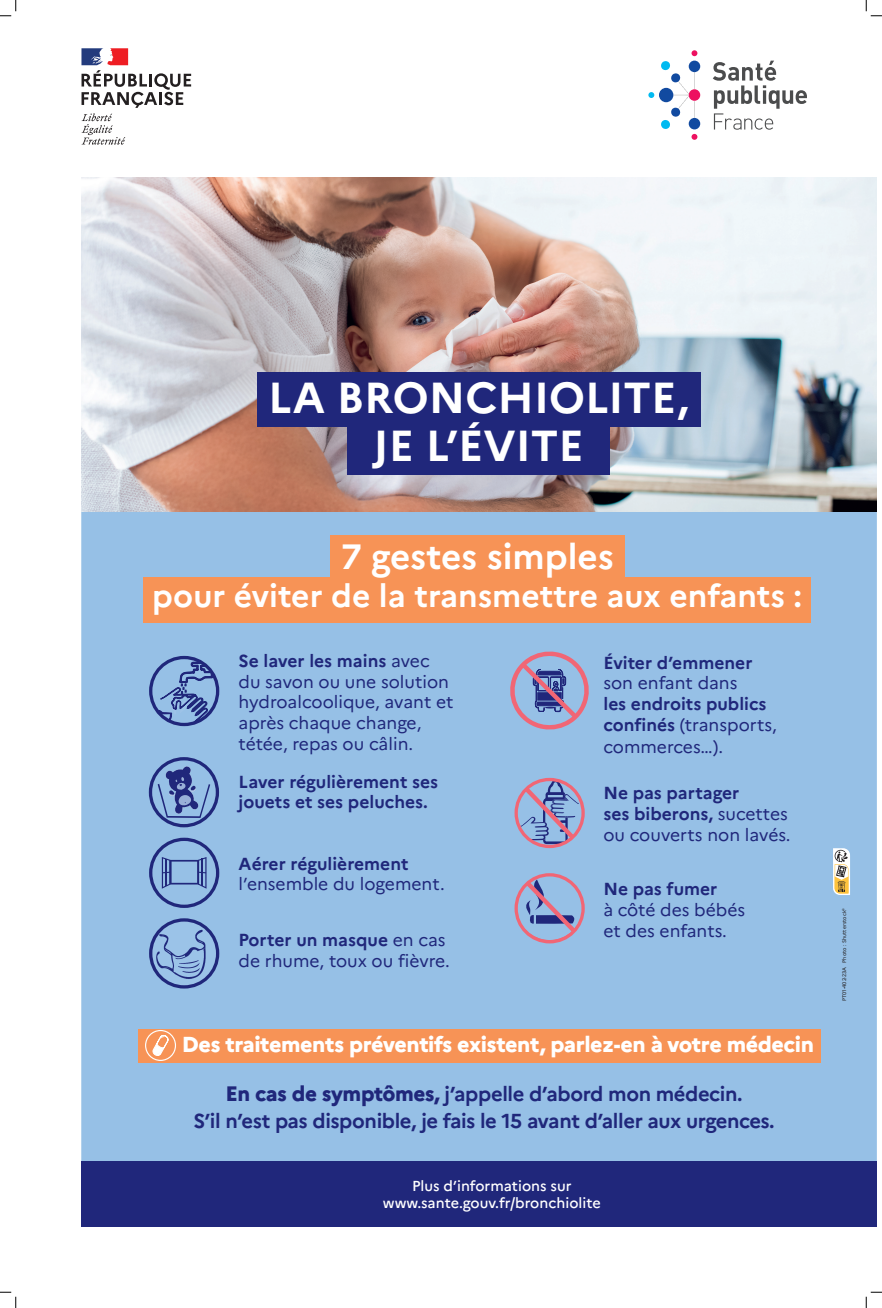
<style>
.page{position:relative;width:882px;height:1308px;background:#fff}
.page>*{position:absolute;margin:0;border:0;box-sizing:border-box;transform-origin:0 0}
.t1{font:700 43.35px/47.7px "Marianne";color:#fff;text-align:center}
.t2{font:700 35.1px "Marianne";color:#fff}
.t3{font:700 31.72px "Marianne";color:#fff}
.t4{font:800 21.67px "Marianne";letter-spacing:-.02em;color:#fff}
.t5{font:700 20.17px/26.8px "Marianne";letter-spacing:-.02em;color:#20277b;text-align:center}
.t6{font:17.4px/20.9px "Marianne";color:#20277b}
.t7{font:700 17.4px/21.5px "Marianne";color:#20277b}
.t8{font:500 14.48px/17.3px "Marianne";color:#fff;text-align:center}
.t9{font:5.25px "Marianne";color:#231f20}
.s1{font-weight:700}
.s2{font-weight:400}
.s3{font-weight:800;font-size:20.85px}
</style>
<div class="page">
<div style="left:81px;top:511px;width:796px;height:649px;background:#96c0e6"></div>
<img style="left:81px;top:177px;width:796px;height:334px">
<div style="left:81px;top:1160px;width:796px;height:66px;background:#20277b"></div>
<div style="left:143px;top:577px;width:668px;height:45px;background:#f79356"></div>
<div style="left:330px;top:535px;width:294px;height:45px;background:#f79356"></div>
<div style="left:347px;top:420px;width:263px;height:55px;background:#20277b"></div>
<div style="left:257px;top:372px;width:443px;height:54px;background:#20277b"></div>
<svg style="left:81px;top:48px;width:110px;height:97px"></svg>
<svg style="left:648px;top:50px;width:159px;height:90px"></svg>
<svg style="left:162px;top:856px;width:45px;height:32px"></svg>
<div style="left:149px;top:837px;width:70px;height:70px;border:3px solid #20277b;border-radius:50%"></div>
<img style="left:151px;top:922px;width:67px;height:64px">
<div style="left:149px;top:918px;width:70px;height:70px;border:3px solid #20277b;border-radius:50%"></div>
<svg style="left:833px;top:848px;width:17px;height:46px"></svg>
<div style="left:138px;top:1028px;width:682px;height:33px;background:#f79356"></div>
<svg style="left:152px;top:1035px;width:17px;height:21px"></svg>
<div style="left:145px;top:1029px;width:31px;height:31px;border:1px solid #fff;border-radius:50%"></div>
<svg style="left:158px;top:765px;width:52px;height:52px;background:#6e8ac0"></svg>
<div style="left:149px;top:757px;width:70px;height:70px;border:3px solid #20277b;border-radius:50%"></div>
<svg style="left:156px;top:657px;width:61px;height:67px;background:#7595c8"></svg>
<div style="left:149px;top:655px;width:70px;height:71px;border:3px solid #20277b;border-radius:50%"></div>
<svg style="left:505px;top:636px;width:89px;height:373px;background:#99afd5"></svg>
<svg style="left:0;top:0;width:17px;height:17px"></svg>
<svg style="left:0;top:1291px;width:17px;height:16px"></svg>
<svg style="left:866px;top:0;width:16px;height:17px"></svg>
<svg style="left:866px;top:1291px;width:16px;height:16px"></svg>
<h1 class="t1" style="left:268px;top:374px;width:422px">LA BRONCHIOLITE,<br>JE L’ÉVITE</h1>
<h2 class="t2" style="left:341px;top:535px;width:274px">7 gestes simples</h2>
<h3 class="t3" style="left:152px;top:576px;width:651px">pour éviter de la transmettre aux enfants :</h3>
<p class="t6" style="left:239px;top:649px;width:216px"><span class="s1">Se laver les mains</span> avec du savon ou une solution hydroalcoolique, avant et après chaque change, tétée, repas ou câlin.</p>
<p class="t7" style="left:603px;top:651px;width:150px">Éviter d’emmener</p>
<p class="t6" style="left:603px;top:672px;width:136px">son enfant dans</p>
<p class="t7" style="left:603px;top:693px;width:175px">les endroits publics confinés <span class="s2">(transports, commerces…).</span></p>
<p class="t6" style="left:603px;top:782px;width:189px"><span class="s1">Ne pas partager<br>ses biberons,</span> sucettes ou couverts non lavés.</p>
<p class="t7" style="left:239px;top:770px;width:201px;line-height:20.9px">Laver régulièrement ses jouets et ses peluches.</p>
<p class="t7" style="left:239px;top:852px;width:172px">Aérer régulièrement</p>
<p class="t6" style="left:239px;top:873px;width:208px">l’ensemble du logement.</p>
<p class="t6" style="left:239px;top:929px;width:213px"><span class="s1">Porter un masque</span> en cas de rhume, toux ou fièvre.</p>
<p class="t7" style="left:603px;top:877px;width:115px">Ne pas fumer</p>
<p class="t6" style="left:603px;top:898px;width:143px">à côté des bébés et des enfants.</p>
<p class="t9" style="left:841px;top:1000px;width:94px;rotate:-90deg">PT01-402-23A Photo : Shutterstock<sup>®</sup></p>
<p class="t4" style="left:182px;top:1031px;width:633px">Des traitements préventifs existent, parlez-en à votre médecin</p>
<p class="t5" style="left:193px;top:1080px;width:583px"><span class="s3">En cas de symptômes,</span> j’appelle d’abord mon médecin.<br>S’il n’est pas disponible, je fais le 15 avant d’aller aux urgences.</p>
<p class="t8" style="left:383px;top:1176px;width:219px">Plus d’informations sur www.sante.gouv.fr/bronchiolite</p>
</div>
